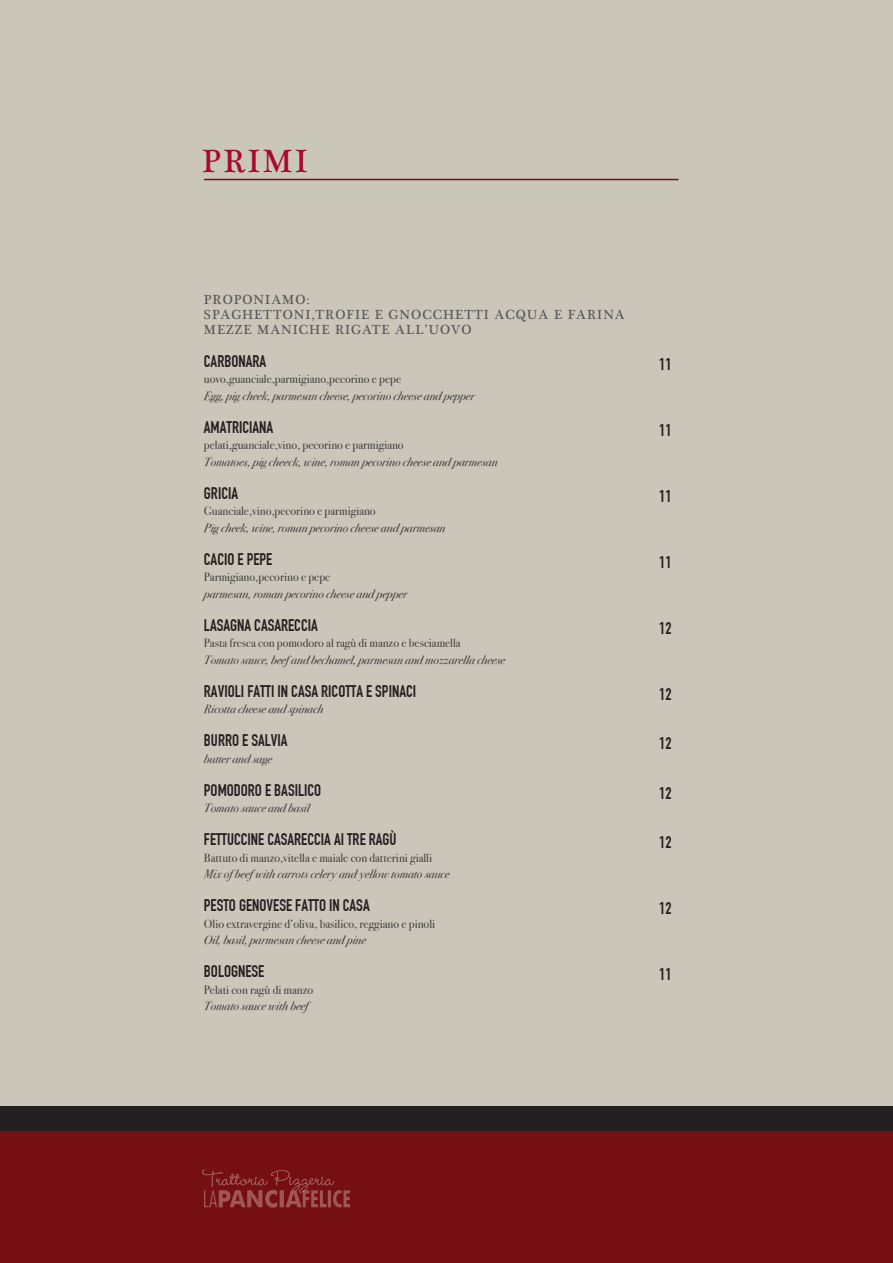
<style>
.page{position:relative;width:893px;height:1263px;background:#cac6b9}
.page>*{position:absolute;margin:0;border:0;box-sizing:border-box;transform-origin:0 0}
.t1{font:33px "Plantagenet Cherokee";letter-spacing:.075em;color:#a90a2b}
.t2{font:700 16.5px "DIN Condensed";color:#231f20}
.t3{font:13.5px/15px "Plantagenet Cherokee";letter-spacing:.075em;color:#57585a}
.t4{font:italic 12px "Bodoni Svty Two OSITCTT";color:#3e3e3f}
.t5{font:12px "Bodoni Svty Two OSITCTT";color:#3e3e3f}
</style>
<div class="page">
<div style="left:0;top:1128px;width:893px;height:135px;background:#750f11"></div>
<div style="left:0;top:1106px;width:893px;height:24px;background:#231f20"></div>
<svg style="left:202px;top:1169px;width:148px;height:39px"></svg>
<hr style="left:204px;top:179px;width:474px;height:1px;background:#750f11">
<h1 class="t1" style="left:202px;top:142px;width:107px">PRIMI</h1>
<p class="t3" style="left:204px;top:292px;width:422px">PROPONIAMO:<br>SPAGHETTONI,TROFIE E GNOCCHETTI ACQUA E FARINA<br>MEZZE MANICHE RIGATE ALL’UOVO</p>
<h2 class="t2" style="left:204px;top:351px;width:64px">CARBONARA</h2>
<p class="t5" style="left:204px;top:372px;width:199px">uovo,guanciale,parmigiano,pecorino e pepe</p>
<p class="t4" style="left:204px;top:388px;width:272px">Egg, pig cheek, parmesan cheese, pecorino cheese and pepper</p>
<h2 class="t2" style="left:204px;top:417px;width:71px">AMATRICIANA</h2>
<p class="t5" style="left:204px;top:438px;width:201px">pelati,guanciale,vino, pecorino e parmigiano</p>
<p class="t4" style="left:204px;top:454px;width:295px">Tomatoes, pig cheeck, wine, roman pecorino cheese and parmesan</p>
<h2 class="t2" style="left:204px;top:483px;width:36px">GRICIA</h2>
<p class="t5" style="left:204px;top:504px;width:173px">Guanciale,vino,pecorino e parmigiano</p>
<p class="t4" style="left:204px;top:520px;width:243px">Pig cheek, wine, roman pecorino cheese and parmesan</p>
<h2 class="t2" style="left:204px;top:549px;width:70px">CACIO E PEPE</h2>
<p class="t5" style="left:204px;top:570px;width:128px">Parmigiano,pecorino e pepe</p>
<p class="t4" style="left:204px;top:586px;width:205px">parmesan, roman pecorino cheese and pepper</p>
<h2 class="t2" style="left:204px;top:615px;width:115px">LASAGNA CASARECCIA</h2>
<p class="t5" style="left:204px;top:636px;width:258px">Pasta fresca con pomodoro al ragù di manzo e besciamella</p>
<p class="t4" style="left:204px;top:652px;width:303px">Tomato sauce, beef and bechamel, parmesan and mozzarella cheese</p>
<h2 class="t2" style="left:204px;top:681px;width:214px">RAVIOLI FATTI IN CASA RICOTTA E SPINACI</h2>
<p class="t4" style="left:204px;top:702px;width:121px">Ricotta cheese and spinach</p>
<h2 class="t2" style="left:204px;top:731px;width:85px">BURRO E SALVIA</h2>
<p class="t4" style="left:204px;top:751px;width:70px">butter and sage</p>
<h2 class="t2" style="left:204px;top:780px;width:119px">POMODORO E BASILICO</h2>
<p class="t4" style="left:204px;top:801px;width:107px">Tomato sauce and basil</p>
<h2 class="t2" style="left:204px;top:830px;width:194px">FETTUCCINE CASARECCIA AI TRE RAGÙ</h2>
<p class="t5" style="left:204px;top:850px;width:230px">Battuto di manzo,vitella e maiale con datterini gialli</p>
<p class="t4" style="left:204px;top:867px;width:247px">Mix of beef with carrots celery and yellow tomato sauce</p>
<h2 class="t2" style="left:204px;top:896px;width:167px">PESTO GENOVESE FATTO IN CASA</h2>
<p class="t5" style="left:204px;top:916px;width:233px">Olio extravergine d’oliva, basilico, reggiano e pinoli</p>
<p class="t4" style="left:204px;top:933px;width:164px">Oil, basil, parmesan cheese and pine</p>
<h2 class="t2" style="left:204px;top:962px;width:62px">BOLOGNESE</h2>
<p class="t5" style="left:204px;top:982px;width:111px">Pelati con ragù di manzo</p>
<p class="t4" style="left:204px;top:999px;width:106px">Tomato sauce with beef</p>
<h2 class="t2" style="left:659px;top:354px;width:14px">11</h2>
<h2 class="t2" style="left:659px;top:420px;width:14px">11</h2>
<h2 class="t2" style="left:659px;top:486px;width:14px">11</h2>
<h2 class="t2" style="left:659px;top:552px;width:14px">11</h2>
<h2 class="t2" style="left:659px;top:618px;width:14px">12</h2>
<h2 class="t2" style="left:659px;top:684px;width:14px">12</h2>
<h2 class="t2" style="left:659px;top:734px;width:14px">12</h2>
<h2 class="t2" style="left:659px;top:783px;width:14px">12</h2>
<h2 class="t2" style="left:659px;top:833px;width:14px">12</h2>
<h2 class="t2" style="left:659px;top:899px;width:14px">12</h2>
<h2 class="t2" style="left:659px;top:965px;width:14px">11</h2>
</div>
